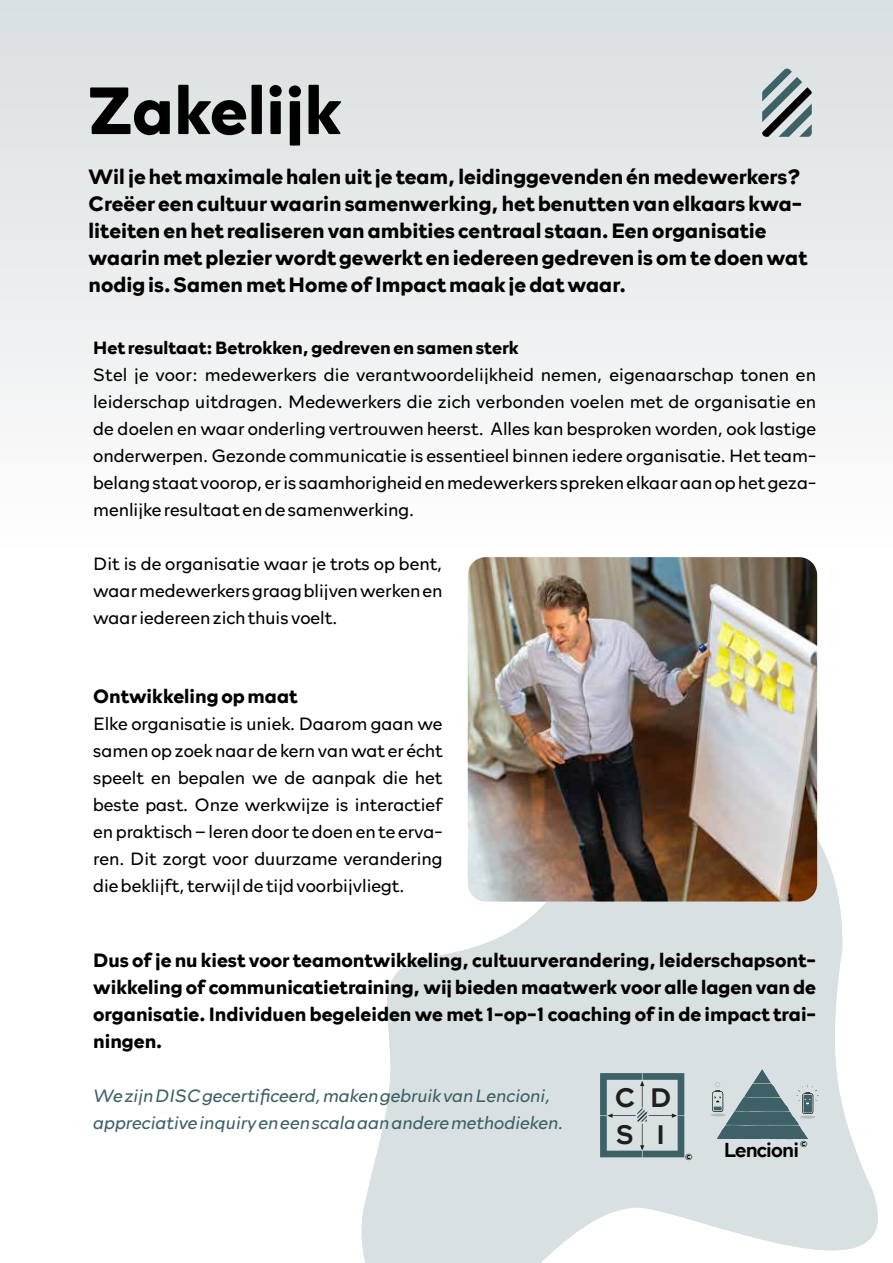
<style>
.page{position:relative;width:893px;height:1263px;background:#fff}
.page>*{position:absolute;margin:0;border:0;box-sizing:border-box;transform-origin:0 0}
.t1{font:700 67.5px "Rockford Sans";color:#000}
.t2{font:500 27.15px/36.5px "Rockford Sans";color:#1e1e1c}
.t3{font:700 21px/27px "Rockford Sans";color:#000}
.t4{font:500 20.4px "Rockford Sans";letter-spacing:-.04em;color:#010202}
.t5{font:700 19.5px/27px "Rockford Sans";color:#000;text-align:justify}
.t6{font:300 18px/27px "Rockford Sans";color:#000;text-align:justify}
.t7{font:italic 300 18px/27px "Rockford Sans";color:#3d6167}
.t8{font:700 18px "Rockford Sans";color:#000}
.t9{font:500 8.85px "Rockford Sans";color:#010202}
</style>
<div class="page">
<svg style="left:361px;top:740px;width:517px;height:523px;fill:#d8e0e1"></svg>
<div style="left:0;top:0;width:893px;height:614px;background:linear-gradient(to bottom,#d9dee0,#fff)"></div>
<svg style="left:762px;top:68px;width:50px;height:69px;background:#919ea0"></svg>
<img style="left:468px;top:557px;width:349px;height:344px">
<svg style="left:600px;top:1073px;width:84px;height:84px;background:#a7b7ba"></svg>
<svg style="left:712px;top:1069px;width:106px;height:70px;background:#90a4a7"></svg>
<h1 class="t1" style="left:89px;top:60px;width:255px">Zakelijk</h1>
<p class="t3" style="left:89px;top:162px;width:720px">Wil je het maximale halen uit je team, leidinggevenden én medewerkers?<br>Creëer een cultuur waarin samenwerking, het benutten van elkaars kwa&shy;liteiten en het realiseren van ambities centraal staan. Een organisatie waarin met plezier wordt gewerkt en iedereen gedreven is om te doen wat nodig is. Samen met Home of Impact maak je dat waar.</p>
<p class="t8" style="left:93px;top:334px;width:427px">Het resultaat: Betrokken, gedreven en samen sterk</p>
<p class="t6" style="left:93px;top:360px;width:724px">Stel je voor: medewerkers die verantwoordelijkheid nemen, eigenaarschap tonen en leiderschap uitdragen. Medewerkers die zich verbonden voelen met de organisatie en de doelen en waar onderling vertrouwen heerst. Alles kan besproken worden, ook lastige onderwerpen. Gezonde communicatie is essentieel binnen iedere organisatie. Het team&shy;belang staat voorop, er is saamhorigheid en medewerkers spreken elkaar aan op het geza&shy;menlijke resultaat en de samenwerking.</p>
<p class="t6" style="left:93px;top:549px;width:351px">Dit is de organisatie waar je trots op bent, waar medewerkers graag blijven werken en waar iedereen zich thuis voelt.</p>
<p class="t5" style="left:93px;top:682px;width:206px">Ontwikkeling op maat</p>
<p class="t6" style="left:93px;top:709px;width:351px">Elke organisatie is uniek. Daarom gaan we samen op zoek naar de kern van wat er écht speelt en bepalen we de aanpak die het beste past. Onze werkwijze is interactief en praktisch – leren door te doen en te erva&shy;ren. Dit zorgt voor duurzame verandering die beklijft, terwijl de tijd voorbijvliegt.</p>
<p class="t5" style="left:93px;top:945px;width:724px">Dus of je nu kiest voor teamontwikkeling, cultuurverandering, leiderschapsont&shy;wikkeling of communicatietraining, wij bieden maatwerk voor alle lagen van de organisatie. Individuen begeleiden we met 1-op-1 coaching of in de impact trai&shy;ningen.</p>
<p class="t7" style="left:93px;top:1081px;width:472px">We zijn DISC gecertificeerd, maken gebruik van Lencioni, appreciative inquiry en een scala aan andere methodieken.</p>
<h2 class="t2" style="left:615px;top:1078px;width:58px">C D<br>S I</h2>
<p class="t9" style="left:800px;top:1137px;width:9px">©</p>
<p class="t4" style="left:724px;top:1134px;width:77px">Lencioni</p>
<p class="t9" style="left:685px;top:1150px;width:9px">©</p>
</div>
